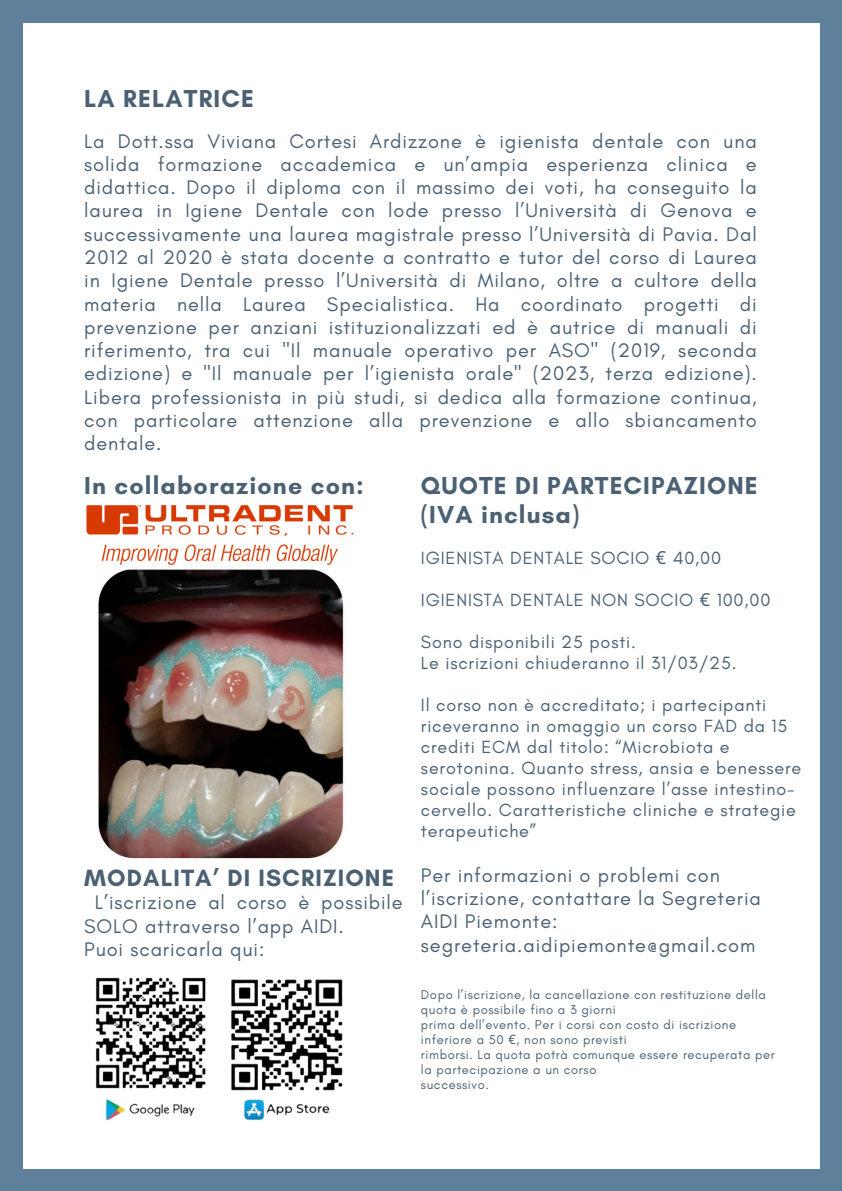
<style>
.page{position:relative;width:842px;height:1191px;background:#fff}
.page>*{position:absolute;margin:0;border:0;box-sizing:border-box;transform-origin:0 0}
.t1{font:700 25px/29.2px "Glacial Indifference";letter-spacing:.045em;color:#4b6173}
.t2{font:700 24px "Glacial Indifference";letter-spacing:.045em;color:#4b6173}
.t3{font:20px/23.2px "Glacial Indifference";letter-spacing:.045em;color:#4b6173}
.t4{font:18px/21px "Glacial Indifference";letter-spacing:.045em;color:#4b6173}
.t5{font:13px/15px "Glacial Indifference";letter-spacing:.045em;color:#4b6173}
.s1{font-family:"Noto Sans"}
</style>
<div class="page">
<div style="left:0;top:0;width:22px;height:1190px;background:#5f809a"></div>
<div style="left:0;top:0;width:842px;height:22px;background:#5f809a"></div>
<div style="left:820px;top:0;width:22px;height:1190px;background:#5f809a"></div>
<div style="left:0;top:1168px;width:842px;height:22px;background:#5f809a"></div>
<img style="left:86px;top:505px;width:268px;height:61px">
<img style="left:98px;top:569px;width:246px;height:290px">
<img style="left:95px;top:977px;width:111px;height:144px">
<img style="left:231px;top:979px;width:112px;height:141px">
<h1 class="t1" style="left:84px;top:83px;width:171px">LA RELATRICE</h1>
<h3 class="t3" style="left:84px;top:129px;width:674px;text-align:justify">La Dott.ssa Viviana Cortesi Ardizzone è igienista dentale con una solida formazione accademica e un’ampia esperienza clinica e didattica. Dopo il diploma con il massimo dei voti, ha conseguito la laurea in Igiene Dentale con lode presso l’Università di Genova e successivamente una laurea magistrale presso l’Università di Pavia. Dal 2012 al 2020 è stata docente a contratto e tutor del corso di Laurea in Igiene Dentale presso l’Università di Milano, oltre a cultore della materia nella Laurea Specialistica. Ha coordinato progetti di prevenzione per anziani istituzionalizzati ed è autrice di manuali di riferimento, tra cui "Il manuale operativo per ASO" (2019, seconda edizione) e "Il manuale per l’igienista orale" (2023, terza edizione).<br>Libera professionista in più studi, si dedica alla formazione continua, con particolare attenzione alla prevenzione e allo sbiancamento dentale.</h3>
<h2 class="t1" style="left:84px;top:470px;width:281px">In collaborazione con:</h2>
<h2 class="t1" style="left:421px;top:470px;width:338px">QUOTE DI PARTECIPAZIONE (IVA inclusa)</h2>
<p class="t4" style="left:421px;top:546px;width:302px">IGIENISTA DENTALE SOCIO <span class="s1">€</span> 40,00</p>
<h4 class="t4" style="left:421px;top:588px;width:351px">IGIENISTA DENTALE NON SOCIO <span class="s1">€</span> 100,00</h4>
<h4 class="t4" style="left:421px;top:630px;width:317px">Sono disponibili 25 posti.<br>Le iscrizioni chiuderanno il 31/03/25.</h4>
<h5 class="t4" style="left:421px;top:693px;width:382px">Il corso non è accreditato; i partecipanti riceveranno in omaggio un corso FAD da 15 crediti ECM dal titolo: “Microbiota e serotonina. Quanto stress, ansia e benessere sociale possono influenzare l’asse intestino&shy;cervello. Caratteristiche cliniche e strategie terapeutiche”</h5>
<h5 class="t2" style="left:84px;top:863px;width:311px">MODALITA’ DI ISCRIZIONE</h5>
<p class="t3" style="left:84px;top:890px;width:320px;text-indent:11px">L’iscrizione al corso è possibile<br>SOLO attraverso l’app AIDI.<br>Puoi scaricarla qui:</p>
<h1 class="t3" style="left:421px;top:863px;width:341px">Per informazioni o problemi con l’iscrizione, contattare la Segreteria<br>AIDI Piemonte: segreteria.aidipiemonte@gmail.com</h1>
<h3 class="t5" style="left:421px;top:986px;width:346px">Dopo l’iscrizione, la cancellazione con restituzione della quota è possibile fino a 3 giorni</h3>
<h3 class="t5" style="left:421px;top:1016px;width:317px">prima dell’evento. Per i corsi con costo di iscrizione inferiore a 50 <span class="s1">€</span>, non sono previsti</h3>
<p class="t5" style="left:421px;top:1046px;width:355px">rimborsi. La quota potrà comunque essere recuperata per la partecipazione a un corso</p>
<p class="t5" style="left:421px;top:1076px;width:69px">successivo.</p>
</div>
